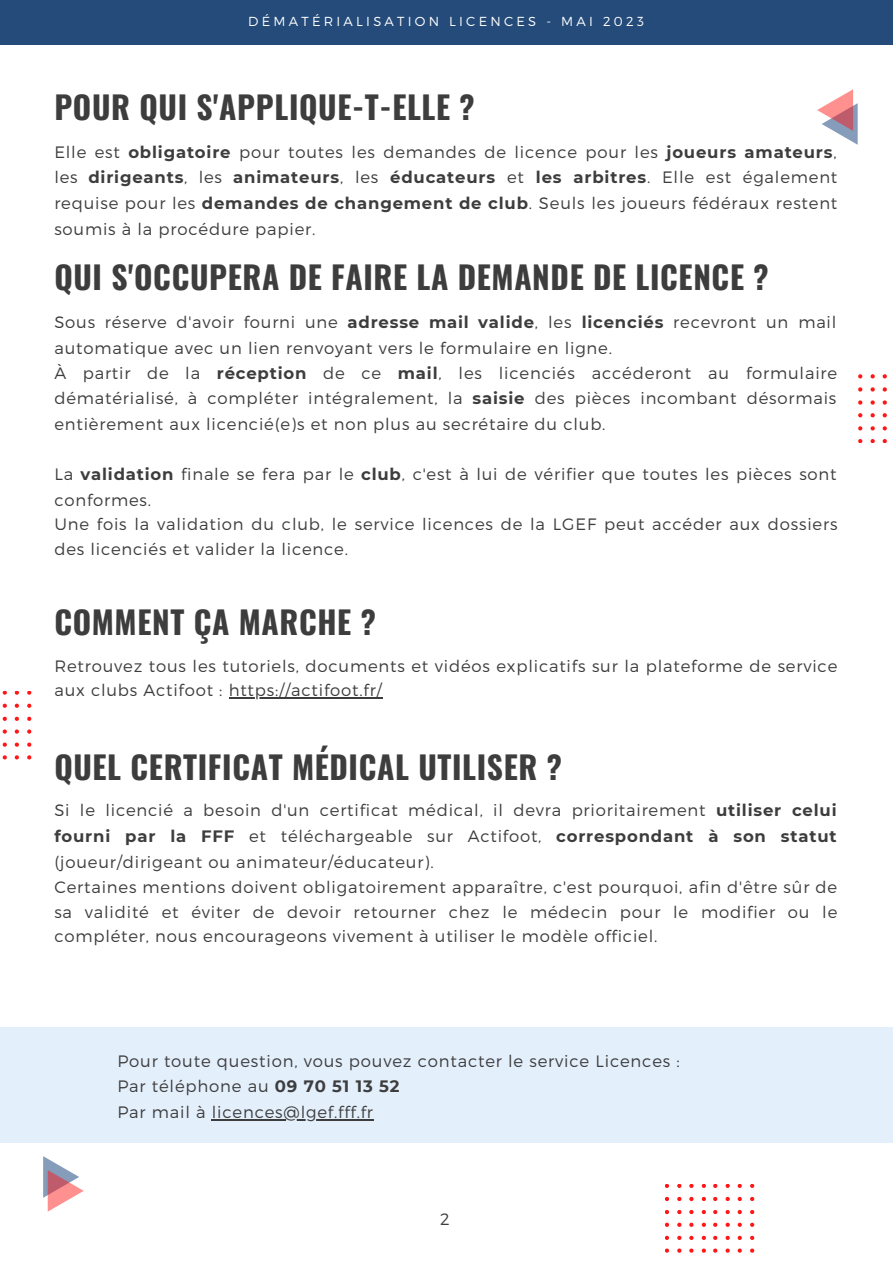
<style>
.page{position:relative;width:893px;height:1264px;background:#fff}
.page>*{position:absolute;margin:0;border:0;box-sizing:border-box;transform-origin:0 0}
.t1{font:700 31.5px "Oswald";letter-spacing:.02em;color:#3d3d3d}
.t2{font:300 16.5px/25.2px "Montserrat";letter-spacing:.05em;color:#3d3d3d}
.t3{font:300 13.05px "Montserrat";letter-spacing:.25em;color:#fff}
.s1{font-weight:700}
</style>
<div class="page">
<div style="left:0;top:0;width:892px;height:45px;background:#244b7a"></div>
<div style="left:0;top:1027px;width:892px;height:115px;background:#e4effc"></div>
<hr style="left:212px;top:1119px;width:162px;height:1px;background:#3d3d3d">
<svg style="left:858px;top:374px;width:4px;height:4px"></svg>
<svg style="left:858px;top:387px;width:4px;height:4px"></svg>
<svg style="left:858px;top:400px;width:4px;height:4px"></svg>
<svg style="left:858px;top:413px;width:4px;height:4px"></svg>
<svg style="left:858px;top:426px;width:4px;height:4px"></svg>
<svg style="left:858px;top:439px;width:4px;height:4px"></svg>
<svg style="left:870px;top:374px;width:4px;height:4px"></svg>
<svg style="left:870px;top:387px;width:4px;height:4px"></svg>
<svg style="left:870px;top:400px;width:4px;height:4px"></svg>
<svg style="left:870px;top:413px;width:4px;height:4px"></svg>
<svg style="left:870px;top:426px;width:4px;height:4px"></svg>
<svg style="left:870px;top:439px;width:4px;height:4px"></svg>
<svg style="left:882px;top:374px;width:4px;height:4px"></svg>
<svg style="left:882px;top:387px;width:4px;height:4px"></svg>
<svg style="left:882px;top:400px;width:4px;height:4px"></svg>
<svg style="left:882px;top:413px;width:4px;height:4px"></svg>
<svg style="left:882px;top:426px;width:4px;height:4px"></svg>
<svg style="left:882px;top:439px;width:4px;height:4px"></svg>
<svg style="left:3px;top:691px;width:4px;height:3px"></svg>
<svg style="left:3px;top:703px;width:4px;height:4px"></svg>
<svg style="left:3px;top:716px;width:4px;height:5px"></svg>
<svg style="left:3px;top:729px;width:4px;height:4px"></svg>
<svg style="left:3px;top:742px;width:4px;height:4px"></svg>
<svg style="left:3px;top:755px;width:4px;height:4px"></svg>
<svg style="left:15px;top:691px;width:4px;height:3px"></svg>
<svg style="left:15px;top:703px;width:4px;height:4px"></svg>
<svg style="left:15px;top:716px;width:4px;height:5px"></svg>
<svg style="left:15px;top:729px;width:4px;height:4px"></svg>
<svg style="left:15px;top:742px;width:4px;height:4px"></svg>
<svg style="left:15px;top:755px;width:4px;height:4px"></svg>
<svg style="left:27px;top:691px;width:4px;height:3px"></svg>
<svg style="left:27px;top:703px;width:4px;height:4px"></svg>
<svg style="left:27px;top:716px;width:4px;height:5px"></svg>
<svg style="left:27px;top:729px;width:4px;height:4px"></svg>
<svg style="left:27px;top:742px;width:4px;height:4px"></svg>
<svg style="left:27px;top:755px;width:4px;height:4px"></svg>
<svg style="left:713px;top:1184px;width:4px;height:3px"></svg>
<svg style="left:713px;top:1196px;width:4px;height:4px"></svg>
<svg style="left:713px;top:1210px;width:4px;height:4px"></svg>
<svg style="left:713px;top:1222px;width:4px;height:4px"></svg>
<svg style="left:713px;top:1235px;width:4px;height:4px"></svg>
<svg style="left:713px;top:1248px;width:4px;height:4px"></svg>
<svg style="left:725px;top:1196px;width:4px;height:4px"></svg>
<svg style="left:725px;top:1210px;width:4px;height:4px"></svg>
<svg style="left:725px;top:1222px;width:4px;height:4px"></svg>
<svg style="left:725px;top:1235px;width:4px;height:4px"></svg>
<svg style="left:725px;top:1248px;width:4px;height:4px"></svg>
<svg style="left:737px;top:1196px;width:4px;height:4px"></svg>
<svg style="left:737px;top:1210px;width:4px;height:4px"></svg>
<svg style="left:737px;top:1222px;width:4px;height:4px"></svg>
<svg style="left:737px;top:1235px;width:4px;height:4px"></svg>
<svg style="left:737px;top:1248px;width:4px;height:4px"></svg>
<svg style="left:750px;top:1184px;width:4px;height:3px"></svg>
<svg style="left:750px;top:1196px;width:4px;height:4px"></svg>
<svg style="left:750px;top:1210px;width:4px;height:4px"></svg>
<svg style="left:750px;top:1222px;width:4px;height:4px"></svg>
<svg style="left:750px;top:1235px;width:4px;height:4px"></svg>
<svg style="left:750px;top:1248px;width:4px;height:4px"></svg>
<svg style="left:665px;top:1184px;width:4px;height:3px"></svg>
<svg style="left:665px;top:1196px;width:4px;height:4px"></svg>
<svg style="left:665px;top:1210px;width:4px;height:4px"></svg>
<svg style="left:665px;top:1222px;width:4px;height:4px"></svg>
<svg style="left:665px;top:1235px;width:4px;height:4px"></svg>
<svg style="left:665px;top:1248px;width:4px;height:4px"></svg>
<svg style="left:677px;top:1184px;width:4px;height:3px"></svg>
<svg style="left:677px;top:1196px;width:4px;height:4px"></svg>
<svg style="left:677px;top:1210px;width:4px;height:4px"></svg>
<svg style="left:677px;top:1222px;width:4px;height:4px"></svg>
<svg style="left:677px;top:1235px;width:4px;height:4px"></svg>
<svg style="left:677px;top:1248px;width:4px;height:4px"></svg>
<svg style="left:689px;top:1184px;width:4px;height:3px"></svg>
<svg style="left:689px;top:1196px;width:4px;height:4px"></svg>
<svg style="left:689px;top:1210px;width:4px;height:4px"></svg>
<svg style="left:689px;top:1222px;width:4px;height:4px"></svg>
<svg style="left:689px;top:1235px;width:4px;height:4px"></svg>
<svg style="left:689px;top:1248px;width:4px;height:4px"></svg>
<svg style="left:701px;top:1196px;width:4px;height:4px"></svg>
<svg style="left:701px;top:1210px;width:4px;height:4px"></svg>
<svg style="left:701px;top:1222px;width:4px;height:4px"></svg>
<svg style="left:701px;top:1235px;width:4px;height:4px"></svg>
<svg style="left:701px;top:1248px;width:4px;height:4px"></svg>
<svg style="left:43px;top:1156px;width:41px;height:55px"></svg>
<svg style="left:817px;top:89px;width:40px;height:56px"></svg>
<hr style="left:229px;top:697px;width:153px;height:1px;background:#3d3d3d">
<p class="t3" style="left:248px;top:13px;width:397px">DÉMATÉRIALISATION LICENCES - MAI 2023</p>
<h1 class="t1" style="left:54px;top:82px;width:422px">POUR QUI S'APPLIQUE-T-ELLE ?</h1>
<p class="t2" style="left:54px;top:138px;width:784px;line-height:25.8px;text-align:justify">Elle est <span class="s1">obligatoire</span> pour toutes les demandes de licence pour les <span class="s1">joueurs amateurs</span>, les <span class="s1">dirigeants</span>, les <span class="s1">animateurs</span>, les <span class="s1">éducateurs</span> et <span class="s1">les arbitres</span>. Elle est également requise pour les <span class="s1">demandes de changement de club</span>. Seuls les joueurs fédéraux restent soumis à la procédure papier.</p>
<h1 class="t1" style="left:54px;top:253px;width:715px">QUI S'OCCUPERA DE FAIRE LA DEMANDE DE LICENCE ?</h1>
<p class="t2" style="left:54px;top:308px;width:784px">Sous réserve d'avoir fourni une <span class="s1">adresse mail valide</span>, les <span class="s1">licenciés</span> recevront un mail automatique avec un lien renvoyant vers le formulaire en ligne.<br>À partir de la <span class="s1">réception</span> de ce <span class="s1">mail</span>, les licenciés accéderont au formulaire dématérialisé, à compléter intégralement, la <span class="s1">saisie</span> des pièces incombant désormais entièrement aux licencié(e)s et non plus au secrétaire du club.</p>
<p class="t2" style="left:54px;top:460px;width:784px">La <span class="s1">validation</span> finale se fera par le <span class="s1">club</span>, c'est à lui de vérifier que toutes les pièces sont conformes.<br>Une fois la validation du club, le service licences de la LGEF peut accéder aux dossiers des licenciés et valider la licence.</p>
<h1 class="t1" style="left:54px;top:597px;width:323px">COMMENT ÇA MARCHE ?</h1>
<p class="t2" style="left:54px;top:652px;width:784px;line-height:24.8px">Retrouvez tous les tutoriels, documents et vidéos explicatifs sur la plateforme de service aux clubs Actifoot : https://actifoot.fr/</p>
<h1 class="t1" style="left:54px;top:742px;width:509px">QUEL CERTIFICAT MÉDICAL UTILISER ?</h1>
<p class="t2" style="left:54px;top:797px;width:784px">Si le licencié a besoin d'un certificat médical, il devra prioritairement <span class="s1">utiliser celui fourni par la FFF</span> et téléchargeable sur Actifoot, <span class="s1">correspondant à son statut </span>(joueur/dirigeant ou animateur/éducateur).<br>Certaines mentions doivent obligatoirement apparaître, c'est pourquoi, afin d'être sûr de sa validité et éviter de devoir retourner chez le médecin pour le modifier ou le compléter, nous encourageons vivement à utiliser le modèle officiel.</p>
<p class="t2" style="left:117px;top:1047px;width:564px">Pour toute question, vous pouvez contacter le service Licences :<br>Par téléphone au <span class="s1">09 70 51 13 52<br></span>Par mail à licences@lgef.fff.fr</p>
<p class="t2" style="left:440px;top:1205px;width:11px">2</p>
</div>
